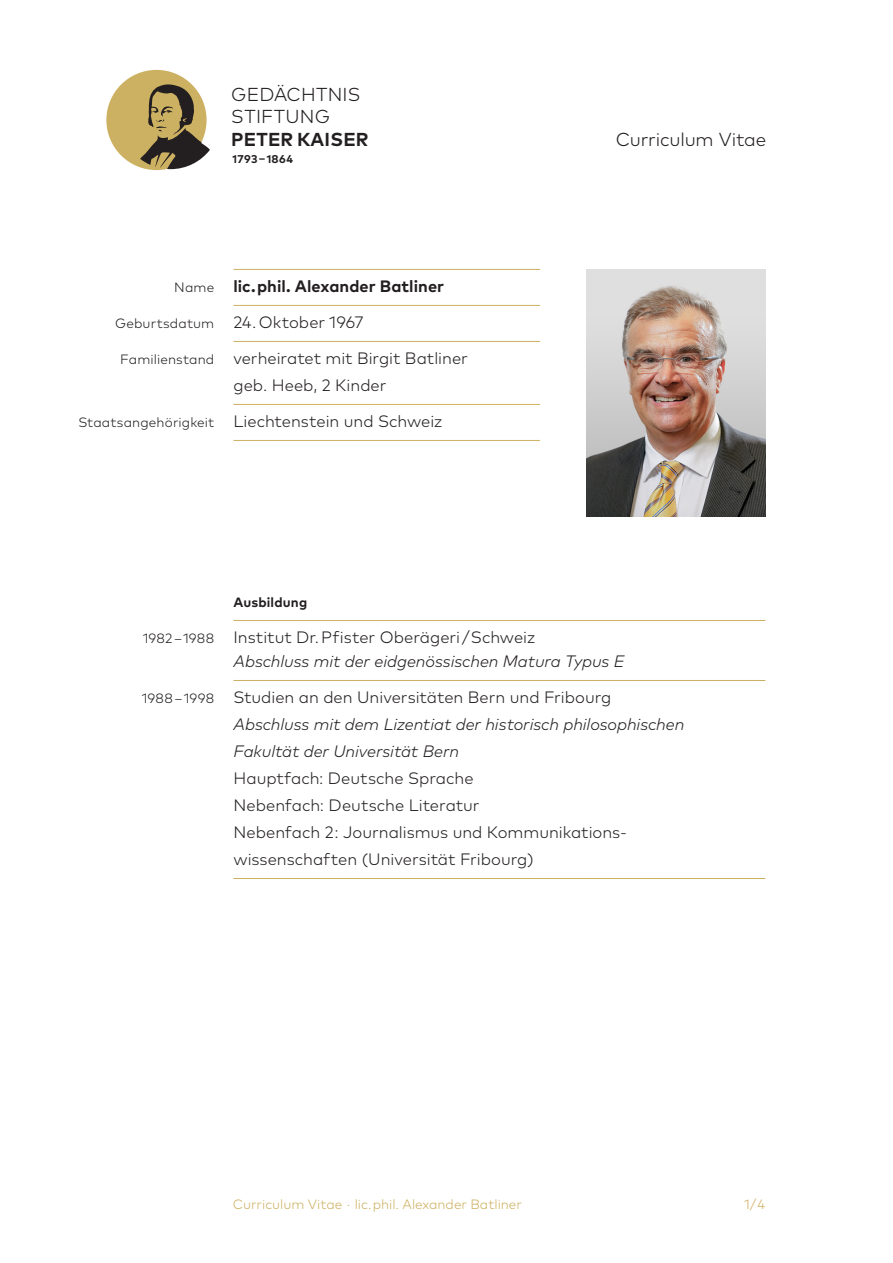
<style>
.page{position:relative;width:893px;height:1263px;background:#fff}
.page>*{position:absolute;margin:0;border:0;box-sizing:border-box;transform-origin:0 0}
.t1{font:300 18.75px/22.5px "Mark Pro";letter-spacing:-.005em;color:#231f20}
.t2{font:300 16.5px/27px "Mark Pro";color:#231f20}
.t3{font:italic 300 16.5px/24px "Mark Pro";letter-spacing:-.005em;color:#231f20}
.t4{font:700 16.5px "Mark Pro";letter-spacing:.005em;color:#231f20}
.t5{font:300 13.5px "Mark Pro";color:#cdb162}
.t6{font:700 13.5px "Mark Pro";letter-spacing:.01em;color:#231f20}
.t7{font:700 11.25px "Mark Pro";letter-spacing:.03em;color:#231f20}
.s1{font-weight:700}
.s2{font-weight:300;font-size:13.5px}
.s3{font-size:13.5px}
.s4{font-style:normal;font-size:13.5px}
.s5{font-style:normal}
.s6{font-style:italic}
</style>
<div class="page">
<hr style="left:233px;top:269px;width:307px;height:1px;background:#cdb162">
<hr style="left:233px;top:305px;width:307px;height:1px;background:#cdb162">
<hr style="left:233px;top:341px;width:307px;height:1px;background:#cdb162">
<hr style="left:233px;top:404px;width:307px;height:1px;background:#cdb162">
<hr style="left:233px;top:440px;width:307px;height:1px;background:#cdb162">
<hr style="left:233px;top:620px;width:532px;height:1px;background:#cdb162">
<hr style="left:233px;top:680px;width:532px;height:1px;background:#cdb162">
<hr style="left:233px;top:878px;width:532px;height:1px;background:#cdb162">
<img style="left:587px;top:269px;width:178px;height:247px">
<div style="left:106px;top:70px;width:101px;height:100px;background:#cdb162;border-radius:50%"></div>
<svg style="left:140px;top:84px;width:70px;height:85px"></svg>
<p class="t1" style="left:231px;top:82px;width:139px">GEDÄCHTNIS<br>STIFTUNG<br><span class="s1">PETER KAISER</span></p>
<p class="t7" style="left:233px;top:151px;width:62px">1793–1864</p>
<p class="t4" style="left:174px;top:274px;width:271px"><span class="s2">Name</span> lic. phil. Alexander Batliner</p>
<p class="t2" style="left:115px;top:307px;width:250px"><span class="s3">Geburtsdatum</span> 24. Oktober 1967</p>
<p class="t2" style="left:233px;top:343px;width:236px;text-indent:-113px"><span class="s3">Familienstand</span> verheiratet mit Birgit Batliner geb. Heeb, 2 Kinder</p>
<p class="t2" style="left:78px;top:406px;width:366px"><span class="s3">Staatsangehörigkeit</span> Liechtenstein und Schweiz</p>
<p class="t1" style="left:616px;top:126px;width:152px">Curriculum Vitae</p>
<p class="t6" style="left:233px;top:592px;width:75px">Ausbildung</p>
<p class="t3" style="left:233px;top:624px;width:393px;text-indent:-91px"><span class="s4">1982 – 1988</span> <span class="s5">Institut Dr. Pfister Oberägeri / Schweiz<br></span>Abschluss mit der eidgenössischen Matura Typus E</p>
<p class="t2" style="left:233px;top:682px;width:453px;text-indent:-92px"><span class="s3">1988 – 1998</span> Studien an den Universitäten Bern und Fribourg <span class="s6">Abschluss mit dem Lizentiat der historisch philosophischen Fakultät der Universität Bern<br></span>Hauptfach: Deutsche Sprache<br>Nebenfach: Deutsche Literatur<br>Nebenfach 2: Journalismus und Kommunikations&shy;wissenschaften (Universität Fribourg)</p>
<p class="t5" style="left:233px;top:1194px;width:291px">Curriculum Vitae · lic. phil. Alexander Batliner</p>
<p class="t5" style="left:744px;top:1194px;width:23px">1/4</p>
</div>
